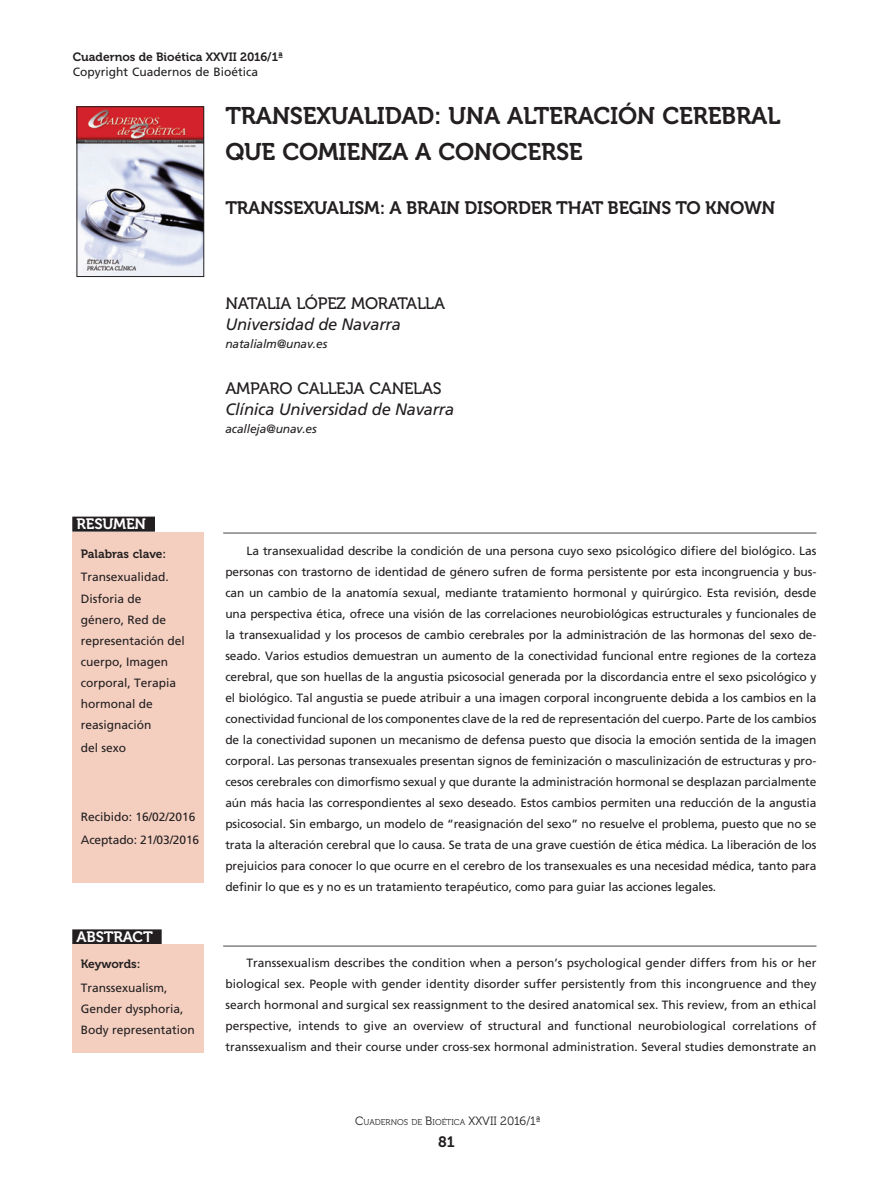
<style>
.page{position:relative;width:893px;height:1191px;background:#fff}
.page>*{position:absolute;margin:0;border:0;box-sizing:border-box;transform-origin:0 0}
.TITULO__ESPAÑOL{font:24px/36px "Museo 700";letter-spacing:-.01em;color:#231f20}
.TITULO_INGLES{font:18px "Museo 700";letter-spacing:-.01em;color:#231f20}
.CARGO{font:italic 16.5px "Frutiger";letter-spacing:-.01em;color:#231f20}
.AUTOR_NOMBRE{font:16.5px "Museo 500";letter-spacing:-.01em;color:#231f20}
.RESUMEN_NEGATIVO{font:15px "Museo 700";letter-spacing:-.01em;color:#fff}
.t1{font:15px "Museo 700";color:#231f20}
.CUERPO_RESUMEN{font:12px/21px "Frutiger";letter-spacing:-.005em;color:#231f20;text-align:justify}
.palabras_RESUMEN{font:12px/21px "Frutiger";color:#231f20}
.DIRECCION_BUENO{font:italic 12px "Frutiger";letter-spacing:-.01em;color:#231f20}
.PORTADILLA{font:12px "Museo 700";color:#231f20}
.CUERPO_DE_TEXTO_BUEN{font:12px "Frutiger";color:#231f20}
.CUERPO_DE_TEXTO_BUEN-2{font:12px "Museo 700";color:#231f20}
.palabras_RESUMEN-2{font:12px "Museo 700";color:#231f20}
.t2{font:8.4px "Museo 300";color:#231f20}
.s1{color:#231f20}
.s2{font-size:12px}
</style>
<div class="page">
<div style="left:72px;top:516px;width:83px;height:15px;background:#231f20"></div>
<div style="left:72px;top:929px;width:90px;height:15px;background:#231f20"></div>
<div style="left:72px;top:531px;width:132px;height:351px;background:#f4cfc0"></div>
<img style="left:79px;top:108px;width:123px;height:167px">
<div style="left:77px;top:106px;width:127px;height:171px;border:1px solid #231f20"></div>
<hr style="left:223px;top:532px;width:593px;height:2px;background:#808285">
<hr style="left:223px;top:945px;width:593px;height:2px;background:#808285">
<div style="left:72px;top:944px;width:132px;height:108px;background:#f4cfc0"></div>
<p class="PORTADILLA" style="left:73px;top:50px;width:212px">Cuadernos de Bioética XXVII 2016/1ª</p>
<p class="CUERPO_DE_TEXTO_BUEN" style="left:73px;top:64px;width:187px">Copyright Cuadernos de Bioética</p>
<p class="TITULO__ESPAÑOL" style="left:225px;top:98px;width:557px">TRANSEXUALIDAD: UNA ALTERACIÓN CEREBRAL<br>QUE COMIENZA A CONOCERSE</p>
<p class="TITULO_INGLES" style="left:225px;top:198px;width:551px">TRANSSEXUALISM: A BRAIN DISORDER THAT BEGINS TO KNOWN</p>
<p class="AUTOR_NOMBRE" style="left:225px;top:294px;width:221px">NATALIA LÓPEZ MORATALLA</p>
<p class="CARGO" style="left:225px;top:315px;width:177px">Universidad de Navarra</p>
<p class="DIRECCION_BUENO" style="left:225px;top:337px;width:104px">natalialm@unav.es</p>
<p class="AUTOR_NOMBRE" style="left:225px;top:379px;width:218px">AMPARO CALLEJA CANELAS</p>
<p class="CARGO" style="left:225px;top:399px;width:230px">Clínica Universidad de Navarra</p>
<p class="DIRECCION_BUENO" style="left:225px;top:422px;width:93px">acalleja@unav.es</p>
<p class="RESUMEN_NEGATIVO" style="left:77px;top:516px;width:76px">RESUMEN<span class="s1">:</span></p>
<p class="CUERPO_DE_TEXTO_BUEN-2" style="left:81px;top:547px;width:87px">Palabras clave:</p>
<p class="palabras_RESUMEN" style="left:81px;top:567px;width:106px">Transexualidad.<br>Disforia de género, Red de representación del cuerpo, Imagen corporal, Terapia hormonal de reasignación</p>
<p class="palabras_RESUMEN" style="left:81px;top:737px;width:47px">del sexo</p>
<p class="palabras_RESUMEN" style="left:81px;top:806px;width:116px">Recibido: 16/02/2016</p>
<p class="palabras_RESUMEN" style="left:81px;top:829px;width:120px">Aceptado: 21/03/2016</p>
<p class="RESUMEN_NEGATIVO" style="left:77px;top:928px;width:82px">ABSTRACT<span class="s1">:</span></p>
<p class="palabras_RESUMEN-2" style="left:81px;top:957px;width:61px">Keywords:</p>
<p class="palabras_RESUMEN" style="left:81px;top:977px;width:116px">Transsexualism,<br>Gender dysphoria,<br>Body representation</p>
<p class="CUERPO_RESUMEN" style="left:225px;top:540px;width:593px;text-indent:21px">La transexualidad describe la condición de una persona cuyo sexo psicológico difiere del biológico. Las personas con trastorno de identidad de género sufren de forma persistente por esta incongruencia y bus&shy;can un cambio de la anatomía sexual, mediante tratamiento hormonal y quirúrgico. Esta revisión, desde una perspectiva ética, ofrece una visión de las correlaciones neurobiológicas estructurales y funcionales de la transexualidad y los procesos de cambio cerebrales por la administración de las hormonas del sexo de&shy;seado. Varios estudios demuestran un aumento de la conectividad funcional entre regiones de la corteza cerebral, que son huellas de la angustia psicosocial generada por la discordancia entre el sexo psicológico y el biológico. Tal angustia se puede atribuir a una imagen corporal incongruente debida a los cambios en la conectividad funcional de los componentes clave de la red de representación del cuerpo. Parte de los cambios de la conectividad suponen un mecanismo de defensa puesto que disocia la emoción sentida de la imagen corporal. Las personas transexuales presentan signos de feminización o masculinización de estructuras y pro&shy;cesos cerebrales con dimorfismo sexual y que durante la administración hormonal se desplazan parcialmente aún más hacia las correspondientes al sexo deseado. Estos cambios permiten una reducción de la angustia psicosocial. Sin embargo, un modelo de “reasignación del sexo” no resuelve el problema, puesto que no se trata la alteración cerebral que lo causa. Se trata de una grave cuestión de ética médica. La liberación de los prejuicios para conocer lo que ocurre en el cerebro de los transexuales es una necesidad médica, tanto para definir lo que es y no es un tratamiento terapéutico, como para guiar las acciones legales.</p>
<p class="CUERPO_RESUMEN" style="left:225px;top:952px;width:593px;text-indent:21px">Transsexualism describes the condition when a person’s psychological gender differs from his or her biological sex. People with gender identity disorder suffer persistently from this incongruence and they search hormonal and surgical sex reassignment to the desired anatomical sex. This review, from an ethical perspective, intends to give an overview of structural and functional neurobiological correlations of transsexualism and their course under cross-sex hormonal administration. Several studies demonstrate an</p>
<p class="t2" style="left:355px;top:1117px;width:187px"><span class="s2">C</span>UADERNOS DE <span class="s2">B</span>IOÉTICA <span class="s2">XXVII 2016/1ª</span></p>
<p class="t1" style="left:438px;top:1133px;width:18px">81</p>
</div>
